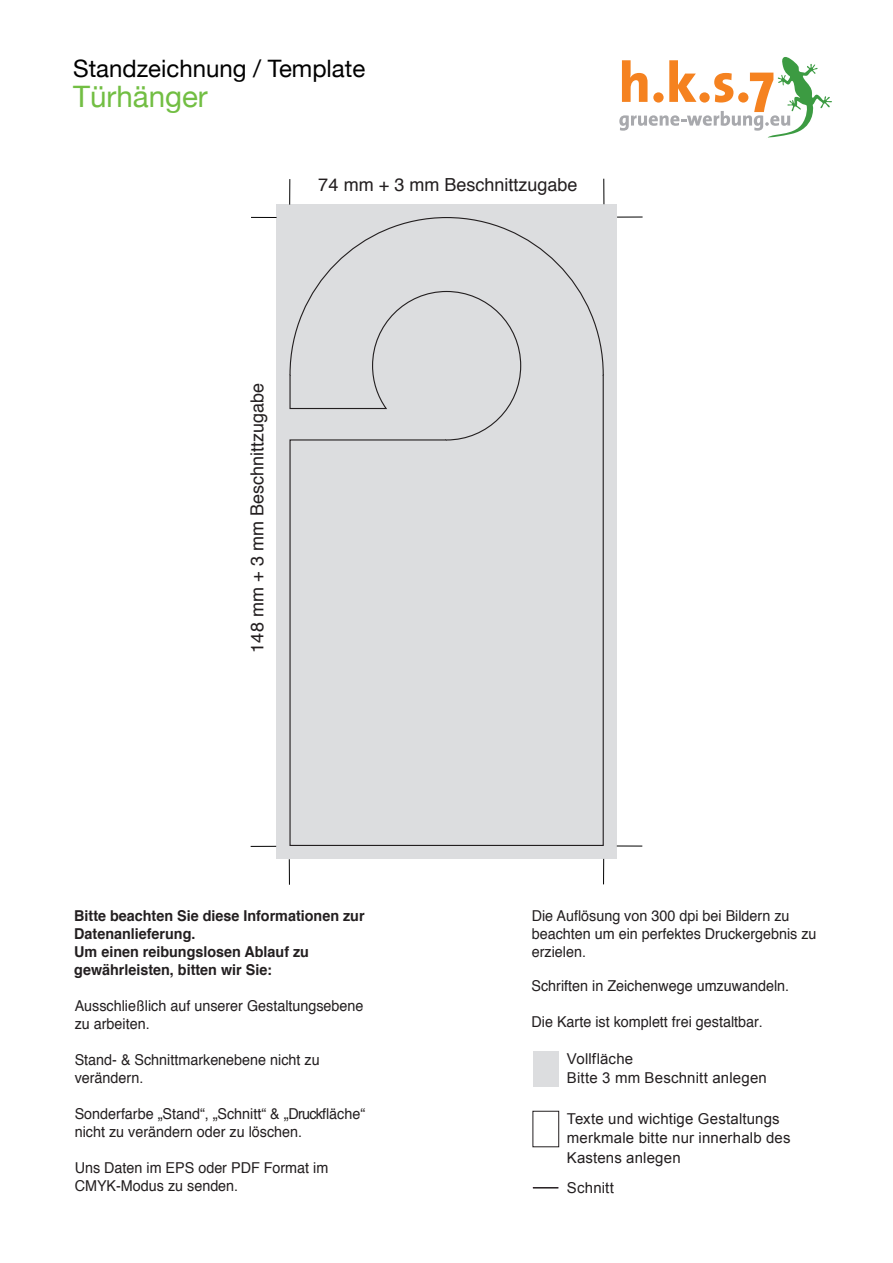
<style>
.page{position:relative;width:893px;height:1263px;background:#fff}
.page>*{position:absolute;margin:0;border:0;box-sizing:border-box;transform-origin:0 0}
.t1{font:29.55px "Helvetica Neue";color:#72be43}
.t2{font:24px "Helvetica Neue";color:#000}
.t3{font:18px "Helvetica";color:#231f20}
.t4{font:15px/18px "Helvetica";color:#231f20;scale:.96 1}
.t5{font:15px/19.5px "Arial";letter-spacing:.01em;color:#231f20}
.t6{font:700 15px/18px "Helvetica";color:#231f20;scale:.96 1}
</style>
<div class="page">
<div style="left:533px;top:1051px;width:26px;height:36px;background:#dcdddf"></div>
<div style="left:532px;top:1111px;width:27px;height:36px;border:1px solid #231f20"></div>
<svg style="left:533px;top:1187px;width:25px;height:1px"></svg>
<svg style="left:619px;top:57px;width:213px;height:81px"></svg>
<div style="left:276px;top:204px;width:341px;height:655px;background:#dcdddf"></div>
<svg style="left:289px;top:217px;width:315px;height:629px"></svg>
<svg style="left:617px;top:846px;width:25px;height:1px"></svg>
<svg style="left:603px;top:859px;width:1px;height:25px"></svg>
<svg style="left:251px;top:846px;width:25px;height:1px"></svg>
<svg style="left:289px;top:859px;width:1px;height:26px"></svg>
<svg style="left:251px;top:217px;width:26px;height:1px"></svg>
<svg style="left:289px;top:179px;width:1px;height:26px"></svg>
<svg style="left:617px;top:217px;width:26px;height:1px"></svg>
<svg style="left:603px;top:179px;width:1px;height:25px"></svg>
<h2 class="t2" style="left:73px;top:52px;width:294px">Standzeichnung / Template</h2>
<h1 class="t1" style="left:73px;top:76px;width:136px">Türhänger</h1>
<p class="t3" style="left:318px;top:171px;width:261px">74 mm + 3 mm Beschnittzugabe</p>
<p class="t3" style="left:243px;top:653px;width:271px;rotate:-90deg">148 mm + 3 mm Beschnittzugabe</p>
<p class="t6" style="left:74px;top:907px;width:304px">Bitte beachten Sie diese Informationen zur<br>Datenanlieferung.<br>Um einen reibungslosen Ablauf zu gewährleisten, bitten wir Sie:</p>
<p class="t4" style="left:75px;top:1015px;width:80px">zu arbeiten.</p>
<p class="t4" style="left:75px;top:997px;width:302px">Ausschließlich auf unserer Gestaltungsebene</p>
<p class="t4" style="left:75px;top:1051px;width:257px">Stand- &amp; Schnittmarkenebene nicht zu</p>
<p class="t4" style="left:75px;top:1069px;width:73px">verändern.</p>
<p class="t4" style="left:75px;top:1105px;width:304px">Sonderfarbe „Stand“, „Schnitt“ &amp; „Druckfläche“ nicht zu verändern oder zu löschen.</p>
<p class="t4" style="left:75px;top:1159px;width:266px">Uns Daten im EPS oder PDF Format im</p>
<p class="t4" style="left:75px;top:1177px;width:172px">CMYK-Modus zu senden.</p>
<p class="t4" style="left:532px;top:907px;width:298px">Die Auflösung von 300 dpi bei Bildern zu beachten um ein perfektes Druckergebnis zu</p>
<p class="t4" style="left:532px;top:977px;width:270px">Schriften in Zeichenwege umzuwandeln.</p>
<p class="t4" style="left:532px;top:1013px;width:242px">Die Karte ist komplett frei gestaltbar.</p>
<p class="t5" style="left:567px;top:1049px;width:201px">Vollfläche<br>Bitte 3 mm Beschnitt anlegen</p>
<p class="t5" style="left:567px;top:1109px;width:225px">Texte und wichtige Gestaltungs merkmale bitte nur innerhalb des<br>Kastens anlegen</p>
<p class="t5" style="left:567px;top:1178px;width:49px">Schnitt</p>
<p class="t4" style="left:532px;top:943px;width:58px">erzielen.</p>
</div>
